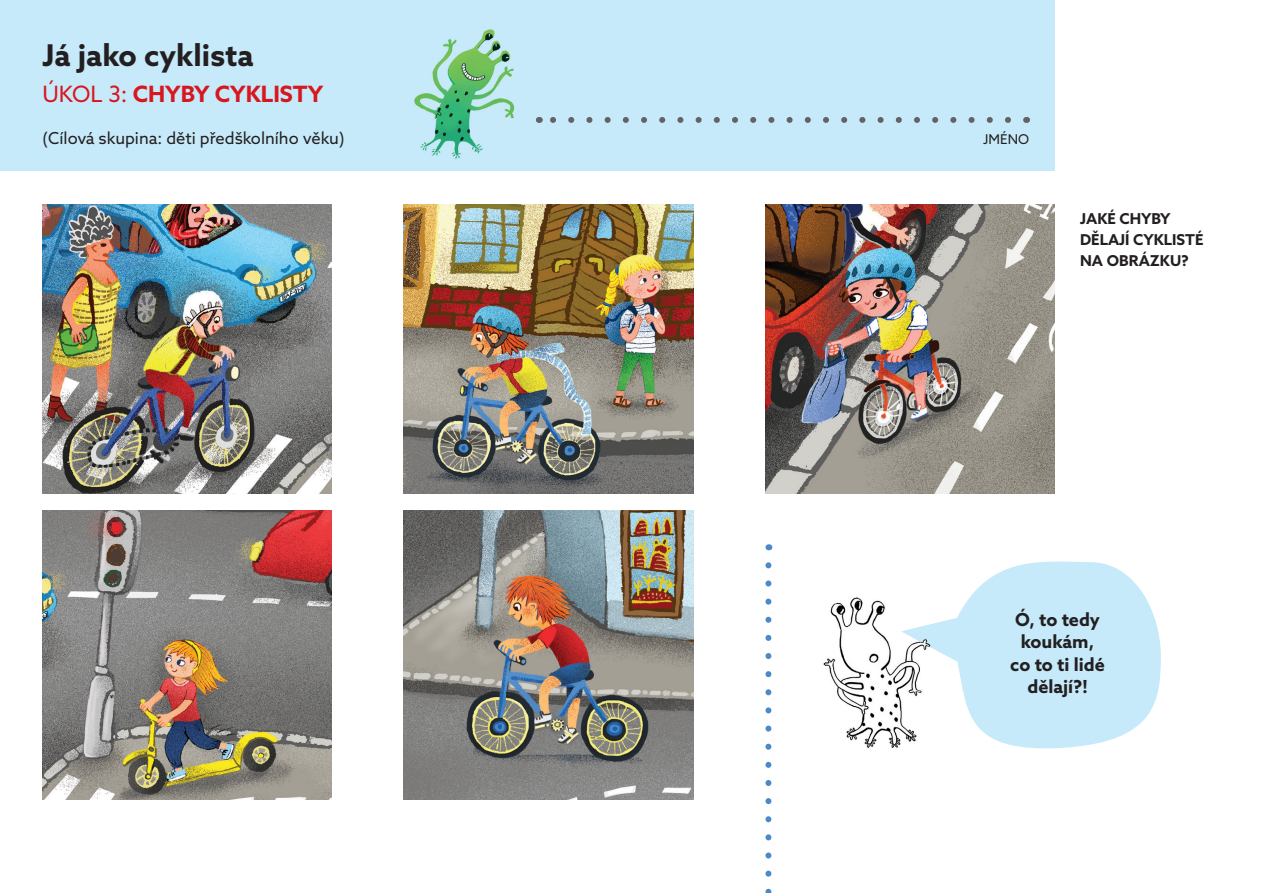
<style>
.page{position:relative;width:1263px;height:893px;background:#fff}
.page>*{position:absolute;margin:0;border:0;box-sizing:border-box;transform-origin:0 0}
.t1{font:700 30px "Azo Sans";color:#231f20}
.t2{font:700 22.5px "Azo Sans";color:#d7171f}
.t3{font:700 18px/22.5px "Azo Sans";color:#231f20;text-align:center}
.t4{font:16.5px "Azo Sans";color:#231f20}
.t5{font:700 15px/21px "Azo Sans";color:#231f20}
.t6{font:13.5px "Azo Sans";color:#231f20}
.s1{font-weight:400}
</style>
<div class="page">
<div style="left:0;top:0;width:1054px;height:170px;background:#c6eafa"></div>
<svg style="left:550px;top:117px;width:458px;height:6px"></svg>
<img style="left:414px;top:29px;width:101px;height:130px">
<img style="left:765px;top:204px;width:289px;height:289px">
<img style="left:404px;top:204px;width:289px;height:289px">
<img style="left:404px;top:510px;width:289px;height:289px">
<img style="left:43px;top:204px;width:289px;height:289px">
<img style="left:43px;top:510px;width:289px;height:289px">
<svg style="left:944px;top:561px;width:217px;height:188px;fill:#c6eafa"></svg>
<img style="left:823px;top:597px;width:121px;height:152px">
<img style="left:901px;top:621px;width:43px;height:33px">
<svg style="left:765px;top:565px;width:6px;height:328px"></svg>
<h1 class="t1" style="left:43px;top:36px;width:213px">Já jako cyklista</h1>
<h2 class="t2" style="left:43px;top:79px;width:282px"><span class="s1">ÚKOL 3:</span> CHYBY CYKLISTY</h2>
<p class="t4" style="left:43px;top:127px;width:304px">(Cílová skupina: děti předškolního věku)</p>
<p class="t6" style="left:983px;top:130px;width:47px">JMÉNO</p>
<p class="t5" style="left:1080px;top:208px;width:125px">JAKÉ CHYBY<br>DĚLAJÍ CYKLISTÉ<br>NA OBRÁZKU?</p>
<p class="t3" style="left:1010px;top:607px;width:96px">Ó, to tedy koukám, co to ti lidé dělají?!</p>
</div>
